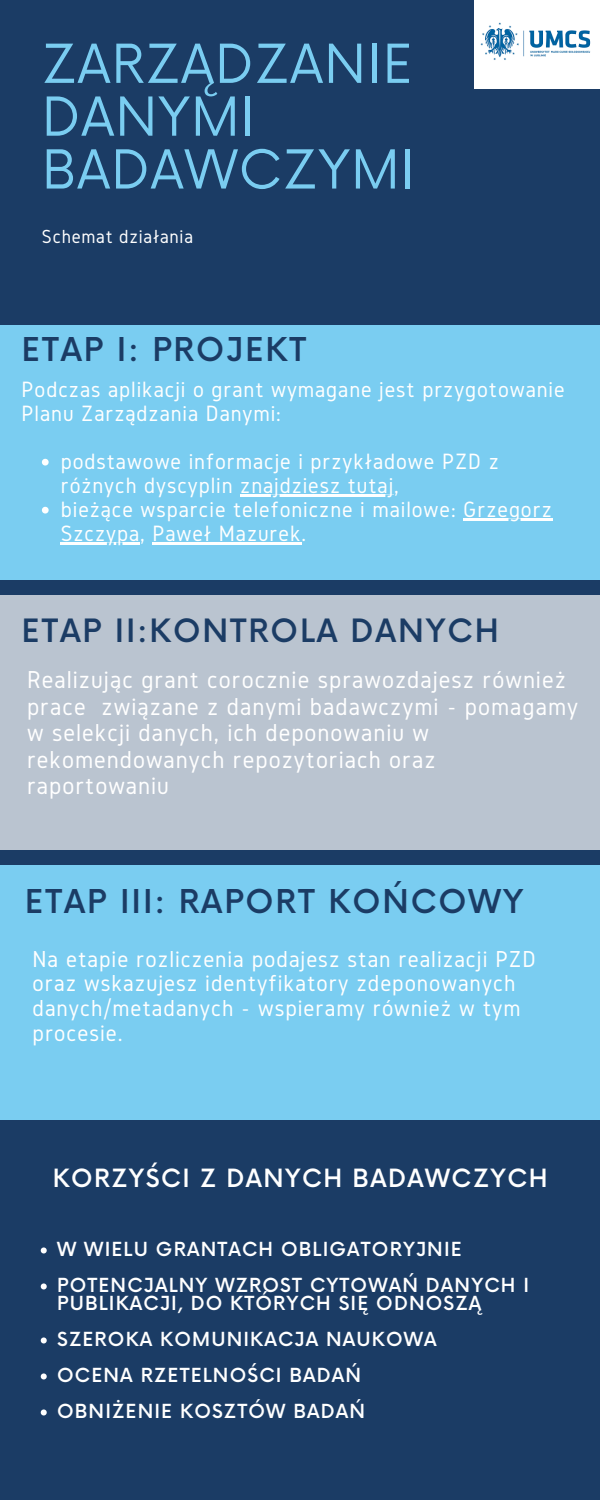
<style>
.page{position:relative;width:600px;height:1500px;background:#1b3c65}
.page>*{position:absolute;margin:0;border:0;box-sizing:border-box;transform-origin:0 0}
.t1{font:52.3px/52.8px "Now";letter-spacing:.02em;color:#7acdf1}
.t2{font:500 32px "Now";letter-spacing:.06em;color:#1b3c65}
.t3{font:500 31.3px "Now";letter-spacing:.06em;color:#1b3c65}
.t4{font:25.5px/26.4px "Gidole";letter-spacing:.04em;color:#fff}
.t5{font:500 24.5px "Now";letter-spacing:.06em;color:#fff}
.t6{font:24px/24.8px "Gidole";letter-spacing:.04em;color:#fff}
.t7{font:23px/24px "Gidole";letter-spacing:.04em;color:#fff}
.t8{font:19.6px "Gidole";letter-spacing:.04em;color:#fff}
.t9{font:500 18.9px/36px "Now";letter-spacing:.06em;color:#fff}
</style>
<div class="page">
<div style="left:0;top:325px;width:600px;height:255px;background:#7acdf1"></div>
<div style="left:0;top:595px;width:600px;height:255px;background:#bac4d0"></div>
<div style="left:0;top:865px;width:600px;height:255px;background:#7acdf1"></div>
<img style="left:475px;top:0;width:125px;height:88px">
<svg style="left:42px;top:459px;width:7px;height:7px"></svg>
<hr style="left:240px;top:495px;width:154px;height:2px;background:#fff">
<svg style="left:42px;top:507px;width:7px;height:7px"></svg>
<hr style="left:463px;top:519px;width:90px;height:2px;background:#fff">
<hr style="left:61px;top:543px;width:79px;height:2px;background:#fff">
<hr style="left:152px;top:543px;width:149px;height:2px;background:#fff">
<svg style="left:41px;top:1247px;width:6px;height:6px"></svg>
<svg style="left:41px;top:1283px;width:6px;height:6px"></svg>
<svg style="left:41px;top:1337px;width:6px;height:6px"></svg>
<svg style="left:41px;top:1373px;width:6px;height:6px"></svg>
<svg style="left:41px;top:1409px;width:6px;height:6px"></svg>
<p class="t1" style="left:42px;top:40px;width:375px">ZARZĄDZANIE<br>DANYMI<br>BADAWCZYMI</p>
<p class="t8" style="left:42px;top:226px;width:153px">Schemat działania</p>
<h4 class="t2" style="left:22px;top:332px;width:286px">ETAP I: PROJEKT</h4>
<h2 class="t7" style="left:22px;top:377px;width:545px">Podczas aplikacji o grant wymagane jest przygotowanie<br>Planu Zarządzania Danymi:</h2>
<h4 class="t7" style="left:61px;top:449px;width:439px">podstawowe informacje i przykładowe PZD z różnych dyscyplin znajdziesz tutaj,</h4>
<p class="t7" style="left:61px;top:497px;width:493px">bieżące wsparcie telefoniczne i mailowe: Grzegorz</p>
<h2 class="t7" style="left:61px;top:521px;width:247px">Szczypa, Paweł Mazurek.</h2>
<h4 class="t3" style="left:22px;top:614px;width:479px">ETAP II:KONTROLA DANYCH</h4>
<h2 class="t4" style="left:27px;top:666px;width:553px">Realizując grant corocznie sprawozdajesz również prace związane z danymi badawczymi - pomagamy w selekcji danych, ich deponowaniu w rekomendowanych repozytoriach oraz raportowaniu</h2>
<p class="t2" style="left:25px;top:884px;width:500px">ETAP III: RAPORT KOŃCOWY</p>
<h3 class="t6" style="left:33px;top:946px;width:505px">Na etapie rozliczenia podajesz stan realizacji PZD oraz wskazujesz identyfikatory zdeponowanych danych/metadanych - wspieramy również w tym procesie.</h3>
<p class="t5" style="left:53px;top:1165px;width:496px">KORZYŚCI Z DANYCH BADAWCZYCH</p>
<p class="t9" style="left:57px;top:1232px;width:406px">W WIELU GRANTACH OBLIGATORYJNIE</p>
<p class="t9" style="left:57px;top:1277px;width:473px;line-height:18px">POTENCJALNY WZROST CYTOWAŃ DANYCH I<br>PUBLIKACJI, DO KTÓRYCH SIĘ ODNOSZĄ</p>
<p class="t9" style="left:57px;top:1322px;width:381px">SZEROKA KOMUNIKACJA NAUKOWA<br>OCENA RZETELNOŚCI BADAŃ<br>OBNIŻENIE KOSZTÓW BADAŃ</p>
</div>
